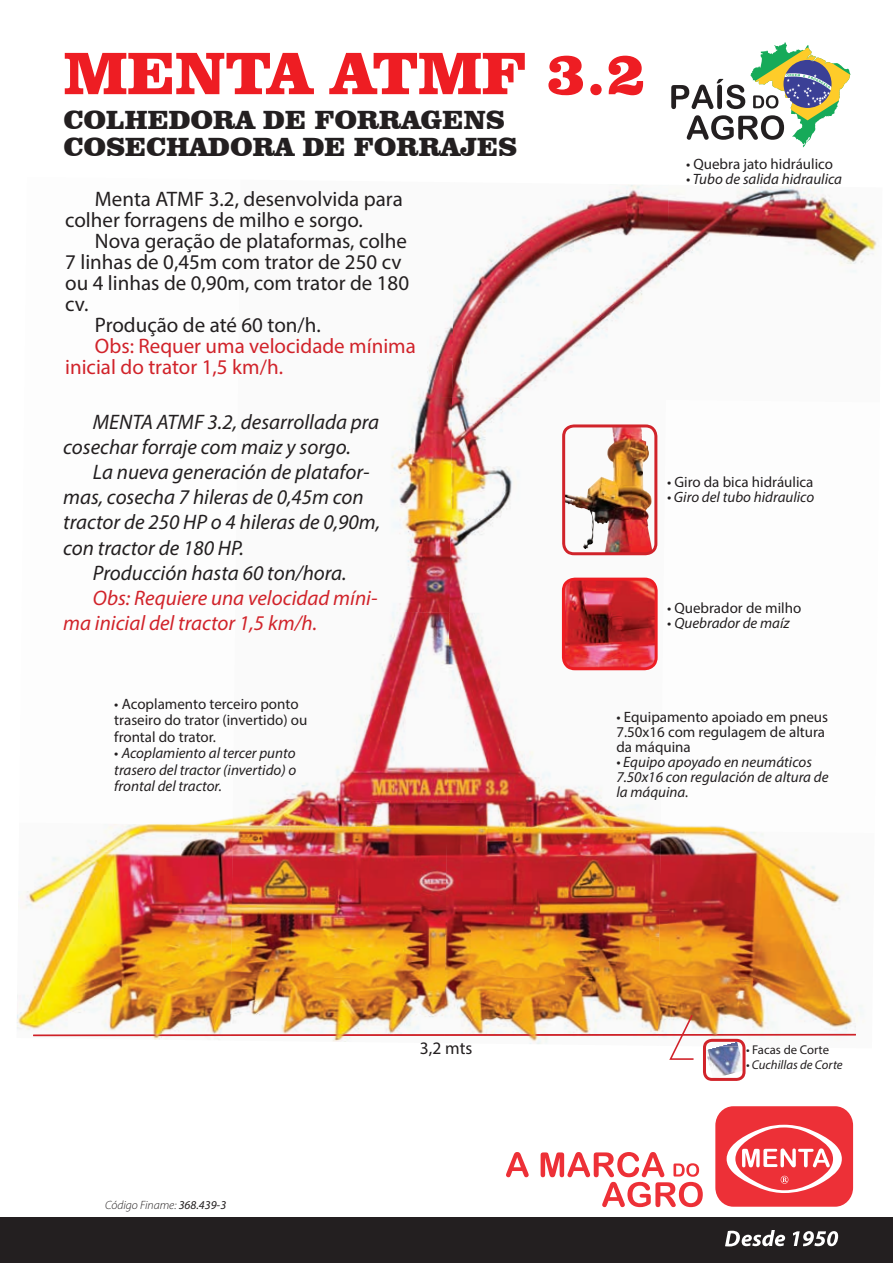
<style>
.page{position:relative;width:893px;height:1263px;background:#fff}
.page>*{position:absolute;margin:0;border:0;box-sizing:border-box;transform-origin:0 0}
.t1{font:900 61.5px "Clarendon BT";color:#ee1d23}
.t2{font:900 27px/27px "Clarendon BT";color:#231f20}
.t3{font:italic 21px/25.2px "Myriad Pro";color:#231f20}
.t4{font:21px/21px "Myriad Pro";color:#231f20}
.t5{font:italic 21px/25.2px "Myriad Pro";color:#d1232a}
.t6{font:21px/21px "Myriad Pro";color:#d1232a}
.t7{font:17.55px "Myriad Pro";color:#231f20}
.t8{font:italic 15px/15px "Myriad Pro";color:#231f20}
.t9{font:15px/15px "Myriad Pro";color:#231f20}
.t10{font:italic 12.75px "Myriad Pro";color:#231f20}
.t11{font:12.75px "Myriad Pro";color:#231f20}
.t12{font:italic 300 12px "Myriad Pro";color:#231f20}
.s1{font-style:normal}
.s2{font-weight:400}
</style>
<div class="page">
<div style="left:0;top:1217px;width:893px;height:46px;background:#231f20"></div>
<div style="left:715px;top:1106px;width:138px;height:101px;background:#ed3037;border-radius:19px"></div>
<svg style="left:727px;top:1125px;width:115px;height:68px"></svg>
<svg style="left:506px;top:1152px;width:197px;height:55px"></svg>
<svg style="left:725px;top:1230px;width:113px;height:16px"></svg>
<img style="left:422px;top:321px;width:30px;height:73px">
<img style="left:452px;top:184px;width:214px;height:213px">
<img style="left:666px;top:193px;width:212px;height:80px">
<img style="left:391px;top:394px;width:61px;height:216px">
<img style="left:449px;top:397px;width:209px;height:215px">
<img style="left:233px;top:610px;width:217px;height:215px">
<img style="left:447px;top:612px;width:213px;height:216px">
<img style="left:660px;top:822px;width:76px;height:8px">
<img style="left:17px;top:823px;width:216px;height:207px">
<img style="left:230px;top:825px;width:217px;height:190px">
<img style="left:444px;top:828px;width:217px;height:187px">
<img style="left:658px;top:830px;width:207px;height:193px">
<img style="left:562px;top:424px;width:95px;height:131px">
<svg style="left:33px;top:1015px;width:823px;height:66px"></svg>
<svg style="left:562px;top:578px;width:96px;height:92px;background:#ca3037"></svg>
<svg style="left:671px;top:42px;width:179px;height:168px"></svg>
<h1 class="t1" style="left:64px;top:35px;width:583px">MENTA ATMF 3.2</h1>
<h2 class="t2" style="left:64px;top:106px;width:455px">COLHEDORA DE FORRAGENS<br>COSECHADORA DE FORRAJES</h2>
<h3 class="t4" style="left:65px;top:188px;width:339px;text-indent:30px">Menta ATMF 3.2, desenvolvida para colher forragens de milho e sorgo.</h3>
<h3 class="t4" style="left:95px;top:230px;width:314px">Nova geração de plataformas, colhe</h3>
<h3 class="t4" style="left:65px;top:251px;width:338px">7 linhas de 0,45m com trator de 250 cv</h3>
<h3 class="t4" style="left:65px;top:272px;width:345px">ou 4 linhas de 0,90m, com trator de 180</h3>
<h3 class="t4" style="left:65px;top:293px;width:25px">cv.</h3>
<h3 class="t4" style="left:95px;top:314px;width:227px">Produção de até 60 ton/h.</h3>
<h3 class="t6" style="left:65px;top:335px;width:352px;text-indent:30px">Obs: Requer uma velocidade mínima inicial do trator 1,5 km/h.</h3>
<h3 class="t3" style="left:63px;top:409px;width:318px;text-indent:30px">MENTA ATMF 3.2, desarrollada pra cosechar forraje com maiz y sorgo.</h3>
<h3 class="t3" style="left:93px;top:459px;width:278px">La nueva generación de platafor-</h3>
<h3 class="t3" style="left:63px;top:484px;width:302px">mas, cosecha 7 hileras de 0,45m con</h3>
<h3 class="t3" style="left:63px;top:509px;width:319px">tractor de 250 HP o 4 hileras de 0,90m,</h3>
<h3 class="t3" style="left:63px;top:535px;width:182px">con tractor de 180 HP.</h3>
<h3 class="t3" style="left:93px;top:560px;width:255px">Producción hasta 60 ton/hora.</h3>
<h3 class="t5" style="left:63px;top:585px;width:316px;text-indent:30px">Obs: Requiere una velocidad míni&shy;ma inicial del tractor 1,5 km/h.</h3>
<p class="t9" style="left:114px;top:695px;width:195px;line-height:16.5px">• Acoplamento terceiro ponto traseiro do trator (invertido) ou frontal do trator.</p>
<p class="t8" style="left:114px;top:744px;width:183px;line-height:16.5px;text-align:justify"><span class="s1">•</span> Acoplamiento al tercer punto trasero del tractor (invertido) o frontal del tractor.</p>
<p class="t9" style="left:686px;top:157px;width:148px">• Quebra jato hidráulico</p>
<p class="t8" style="left:686px;top:172px;width:158px">• Tubo de salida hidraulica</p>
<p class="t9" style="left:667px;top:474px;width:148px">• Giro da bica hidráulica</p>
<p class="t8" style="left:667px;top:489px;width:149px">• Giro del tubo hidraulico</p>
<p class="t9" style="left:667px;top:600px;width:136px">• Quebrador de milho</p>
<p class="t8" style="left:667px;top:615px;width:124px"><span class="s1">•</span> Quebrador de maíz</p>
<p class="t9" style="left:616px;top:709px;width:213px">• Equipamento apoiado em pneus<br>7.50x16 com regulagem de altura da máquina</p>
<p class="t8" style="left:616px;top:754px;width:214px">• Equipo apoyado en neumáticos<br>7.50x16 con regulación de altura de la máquina.</p>
<p class="t12" style="left:105px;top:1197px;width:123px">Código Finame: <span class="s2">368.439-3</span></p>
<p class="t7" style="left:420px;top:1037px;width:54px">3,2 mts</p>
<p class="t11" style="left:746px;top:1042px;width:85px">• Facas de Corte</p>
<p class="t10" style="left:746px;top:1057px;width:98px">• Cuchillas de Corte</p>
</div>
